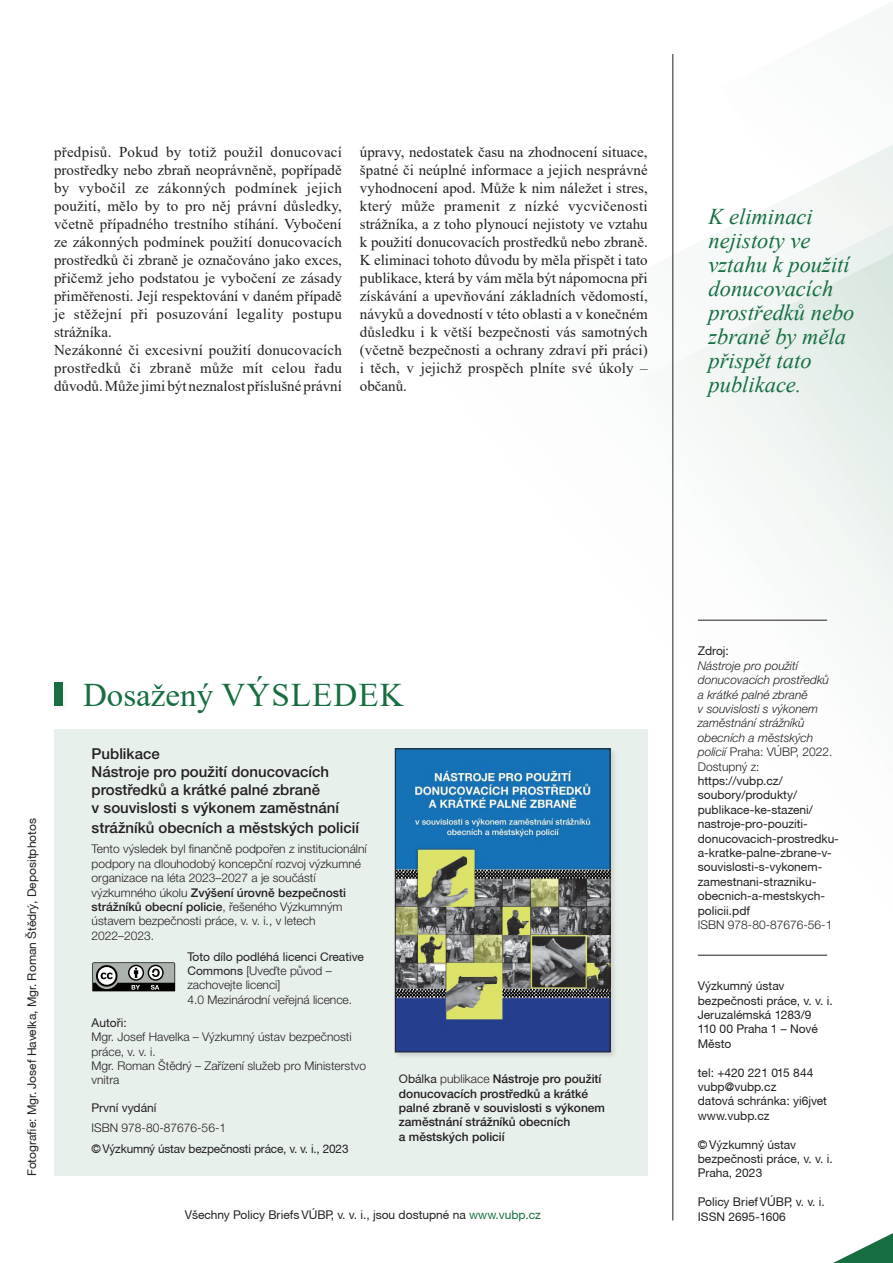
<style>
.page{position:relative;width:893px;height:1263px;background:#fff}
.page>*{position:absolute;margin:0;border:0;box-sizing:border-box;transform-origin:0 0}
.t1{font:33px "Times New Roman";letter-spacing:.015em;color:#166e41}
.t2{font:italic 22.5px/24px "Times New Roman";color:#166e41}
.t3{font:15px/18px "Times New Roman";letter-spacing:.01em;color:#231f20;text-align:justify}
.t4{font:500 15px/18px "Helvetica Neue LT Pro";color:#231f20}
.t5{font:12px/14.4px "Helvetica Neue CE";color:#231f20}
.t6{font:300 12px/14.4px "Helvetica Neue LT Pro";color:#231f20}
.t7{font:italic 300 12px/14.4px "Helvetica Neue LT Pro";color:#231f20}
.t8{font:500 12px/14.4px "Helvetica Neue LT Pro";color:#231f20}
.s1{font-family:"Helvetica Neue CE";font-weight:400;font-style:normal}
.s2{font-style:normal}
.s3{font-family:"Helvetica Neue LT Pro";font-weight:300}
.s4{font-weight:500}
.s5{font-family:"Helvetica Neue CE";font-weight:400}
.s6{font-weight:300}
.s7{color:#166e41}
</style>
<div class="page">
<svg style="left:669px;top:54px;width:159px;height:1167px"></svg>
<svg style="left:721px;top:2px;width:172px;height:751px;fill:#f5f8f7"></svg>
<div style="left:54px;top:729px;width:594px;height:447px;background:#e8f0ec"></div>
<hr style="left:698px;top:620px;width:129px;height:1px;background:#231f20">
<hr style="left:698px;top:955px;width:129px;height:1px;background:#231f20">
<hr style="left:672px;top:54px;width:1px;height:1166px;background:#231f20">
<svg style="left:92px;top:962px;width:84px;height:30px;background:#777b77"></svg>
<svg style="left:833px;top:1233px;width:60px;height:30px"></svg>
<div style="left:54px;top:682px;width:9px;height:24px;background:#166e41"></div>
<div style="left:393px;top:747px;width:225px;height:313px;background:#231f20;opacity:.15"></div>
<img style="left:397px;top:750px;width:211px;height:300px">
<div style="left:395px;top:748px;width:215px;height:304px;border:1px solid #231f20"></div>
<p class="t3" style="left:54px;top:143px;width:290px">předpisů. Pokud by totiž použil donucovací prostředky nebo zbraň neoprávněně, popřípadě by vybočil ze zákonných podmínek jejich použití, mělo by to pro něj právní důsledky, včetně případného trestního stíhání. Vybočení ze zákonných podmínek použití donucovacích prostředků či zbraně je označováno jako exces, přičemž jeho podstatou je vybočení ze zásady přiměřenosti. Její respektování v daném případě je stěžejní při posuzování legality postupu strážníka.</p>
<p class="t3" style="left:54px;top:341px;width:289px">Nezákonné či excesivní použití donucovacích prostředků či zbraně může mít celou řadu důvodů. Může jimi být neznalost příslušné právní</p>
<p class="t3" style="left:360px;top:143px;width:289px">úpravy, nedostatek času na zhodnocení situace, špatné či neúplné informace a jejich nesprávné vyhodnocení apod. Může k nim náležet i stres, který může pramenit z nízké vycvičenosti strážníka, a z toho plynoucí nejistoty ve vztahu k použití donucovacích prostředků nebo zbraně.<br>K eliminaci tohoto důvodu by měla přispět i tato publikace, která by vám měla být nápomocna při získávání a upevňování základních vědomostí, návyků a dovedností v této oblasti a v konečném důsledku i k větší bezpečnosti vás samotných (včetně bezpečnosti a ochrany zdraví při práci) i těch, v jejichž prospěch plníte své úkoly – občanů.</p>
<p class="t2" style="left:708px;top:204px;width:148px">K eliminaci nejistoty ve vztahu k použití donucovacích prostředků nebo zbraně by měla přispět tato publikace.</p>
<p class="t5" style="left:25px;top:1176px;width:359px;rotate:-90deg">Fotografie: Mgr. Josef Havelka, Mgr. Roman Štědrý, Depositphotos</p>
<p class="t7" style="left:698px;top:644px;width:136px"><span class="s1">Zdroj:<br></span>Nástroje pro použití donucovacích prostředků a krátké palné zbraně<br>v souvislosti s výkonem zaměstnání strážníků obecních a městských policií <span class="s2">Praha: VÚBP, 2022.</span></p>
<p class="t5" style="left:698px;top:759px;width:143px"><span class="s3">Dostupný z: </span>https://vubp.cz/ soubory/produkty/ publikace-ke-stazeni/ nastroje-pro-pouziti&shy;donucovacich-prostredku&shy;a-kratke-palne-zbrane-v&shy;souvislosti-s-vykonem&shy;zamestnani-strazniku&shy;obecnich-a-mestskych&shy;policii.pdf</p>
<p class="t6" style="left:698px;top:917px;width:136px">ISBN 978-80-87676-56-1</p>
<p class="t1" style="left:83px;top:671px;width:322px">Dosažený VÝSLEDEK</p>
<p class="t4" style="left:92px;top:745px;width:249px">Publikace<br>Nástroje pro použití donucovacích prostředků a krátké palné zbraně<br>v souvislosti s výkonem zaměstnání</p>
<p class="t4" style="left:92px;top:818px;width:269px">strážníků obecních a městských policií</p>
<p class="t6" style="left:92px;top:842px;width:277px">Tento výsledek byl finančně podpořen z institucionální podpory na dlouhodobý koncepční rozvoj výzkumné organizace na léta 2023–2027 a je součástí výzkumného úkolu <span class="s4">Zvýšení úrovně bezpečnosti strážníků obecní policie</span>, řešeného Výzkumným ústavem bezpečnosti práce, v. v. i., v letech 2022–2023.</p>
<p class="t6" style="left:187px;top:949px;width:178px"><span class="s5">Toto dílo podléhá licenci Creative<br>Commons</span> [Uveďte původ – zachovejte licenci]<br>4.0 Mezinárodní veřejná licence.</p>
<p class="t6" style="left:92px;top:1015px;width:276px"><span class="s5">Autoři:<br></span>Mgr. Josef Havelka – Výzkumný ústav bezpečnosti práce, v. v. i.<br>Mgr. Roman Štědrý – Zařízení služeb pro Ministerstvo vnitra</p>
<p class="t5" style="left:92px;top:1100px;width:66px">První vydání</p>
<p class="t6" style="left:92px;top:1120px;width:136px">ISBN 978-80-87676-56-1</p>
<p class="t5" style="left:92px;top:1142px;width:258px">© Výzkumný ústav bezpečnosti práce, v. v. i., 2023</p>
<p class="t5" style="left:698px;top:979px;width:88px">Výzkumný ústav</p>
<p class="t5" style="left:698px;top:993px;width:136px">bezpečnosti práce, v. v. i.</p>
<p class="t5" style="left:698px;top:1008px;width:122px">Jeruzalémská 1283/9<br>110 00 Praha 1 – Nové<br>Město</p>
<p class="t5" style="left:698px;top:1065px;width:117px">tel: +420 221 015 844</p>
<p class="t5" style="left:698px;top:1080px;width:80px">vubp@vubp.cz</p>
<p class="t5" style="left:698px;top:1094px;width:131px">datová schránka: yi6jvet</p>
<p class="t5" style="left:698px;top:1108px;width:73px">www.vubp.cz</p>
<p class="t5" style="left:698px;top:1137px;width:100px">© Výzkumný ústav</p>
<p class="t5" style="left:698px;top:1152px;width:136px">bezpečnosti práce, v. v. i.</p>
<p class="t5" style="left:698px;top:1166px;width:66px">Praha, 2023</p>
<p class="t5" style="left:698px;top:1195px;width:129px">Policy Brief VÚBP, v. v. i.</p>
<p class="t8" style="left:399px;top:1071px;width:208px"><span class="s5">Obálka</span> <span class="s6">publikace</span> Nástroje pro použití donucovacích prostředků a krátké palné zbraně v souvislosti s výkonem zaměstnání strážníků obecních<br>a městských policií</p>
<p class="t5" style="left:185px;top:1207px;width:358px">Všechny Policy Briefs VÚBP, v. v. i., jsou dostupné na <span class="s7">www.vubp.cz</span></p>
<p class="t5" style="left:698px;top:1209px;width:90px">ISSN 2695-1606</p>
</div>
